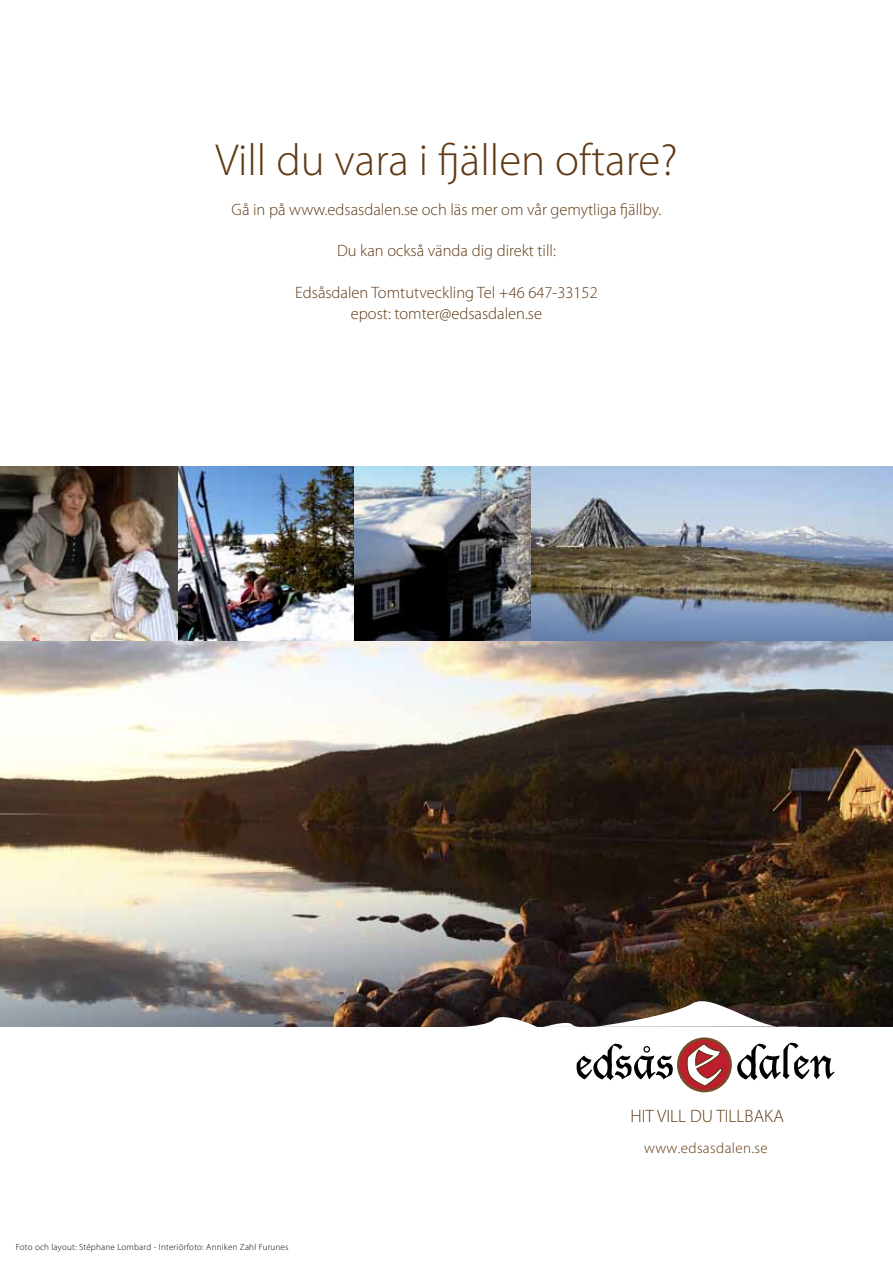
<style>
.page{position:relative;width:893px;height:1263px;background:#fff}
.page>*{position:absolute;margin:0;border:0;box-sizing:border-box;transform-origin:0 0}
.t1{font:300 45px "Myriad Pro";color:#603913}
.t2{font:300 18px "Myriad Pro";color:#603913}
.t3{font:300 16.5px/21px "Myriad Pro";color:#603913;text-align:center}
.t4{font:300 15px "Myriad Pro";letter-spacing:.025em;color:#603913}
.t5{font:300 9px "Myriad Pro";letter-spacing:.025em;color:#000}
</style>
<div class="page">
<img style="left:0;top:640px;width:893px;height:386px">
<svg style="left:177px;top:990px;width:657px;height:102px"></svg>
<img style="left:0;top:467px;width:893px;height:173px">
<h1 class="t1" style="left:215px;top:133px;width:463px">Vill du vara i fjällen oftare?</h1>
<p class="t3" style="left:232px;top:199px;width:431px">Gå in på www.edsasdalen.se och läs mer om vår gemytliga fjällby.</p>
<p class="t3" style="left:337px;top:239px;width:220px">Du kan också vända dig direkt till:</p>
<p class="t3" style="left:295px;top:281px;width:304px">Edsåsdalen Tomtutveckling Tel +46 647-33152 epost: tomter@edsasdalen.se</p>
<p class="t2" style="left:630px;top:1105px;width:155px">HIT VILL DU TILLBAKA</p>
<p class="t5" style="left:16px;top:1241px;width:274px">Foto och layout: Stéphane Lombard - Interiörfoto: Anniken Zahl Furunes</p>
<p class="t4" style="left:644px;top:1138px;width:125px">www.edsasdalen.se</p>
</div>
